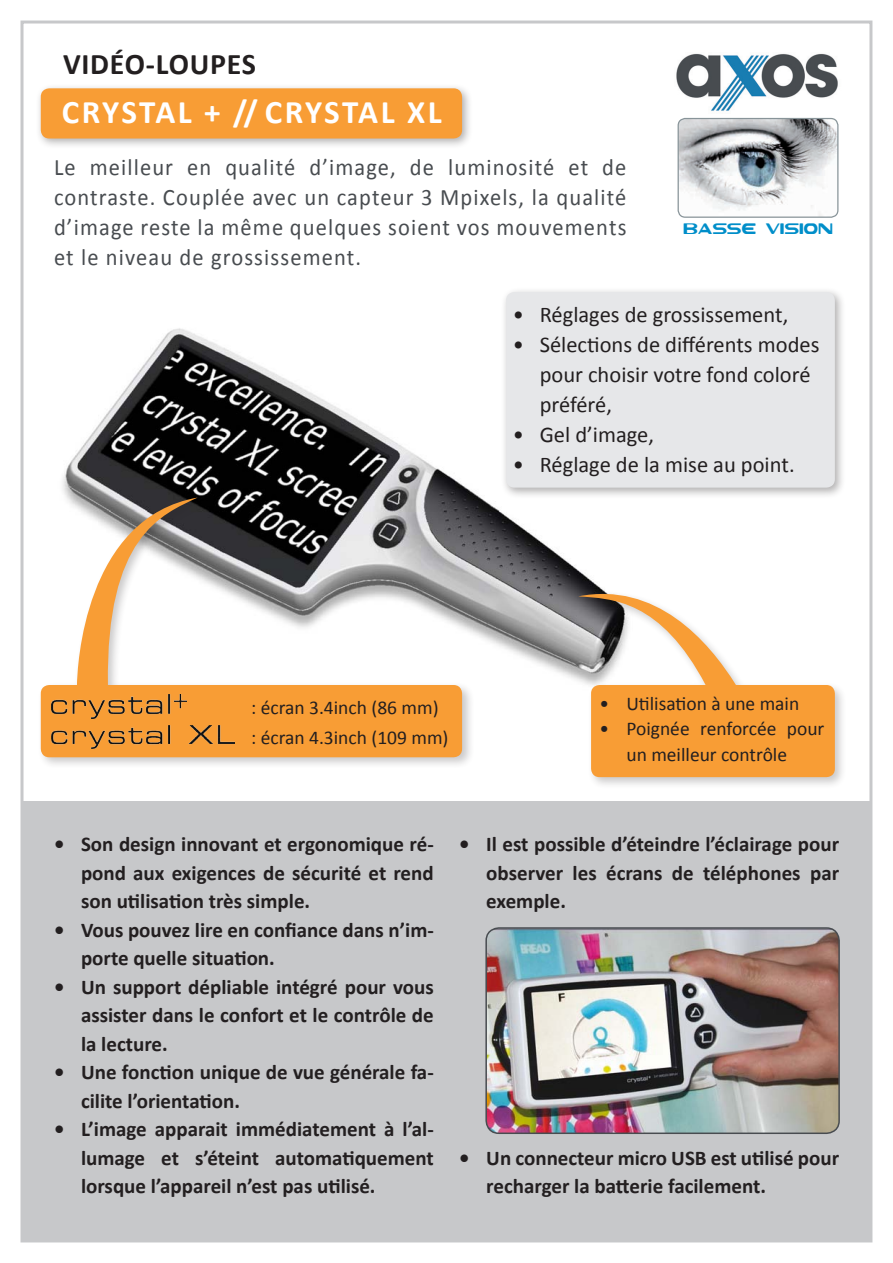
<style>
.page{position:relative;width:893px;height:1263px;background:#fff}
.page>*{position:absolute;margin:0;border:0;box-sizing:border-box;transform-origin:0 0}
.t1{font:700 33px "Calibri";letter-spacing:.065em;color:#fff}
.t2{font:700 30px "Calibri";letter-spacing:.025em;color:#231f20}
.t3{font:23.7px/30px "Calibri";letter-spacing:.05em;color:#484c50;text-align:justify;scale:.95 1}
.t4{font:22.5px/30px "Calibri";color:#231f20}
.t5{font:21.9px "Sevilalias Esra Lite";letter-spacing:.025em;color:#008ec9;scale:.8 1}
.t6{font:700 21px/28.5px "Calibri";color:#231f20;text-align:justify}
.t7{font:19.5px/25.5px "Calibri";color:#231f20;text-align:center}
</style>
<div class="page">
<img style="left:62px;top:328px;width:530px;height:351px">
<div style="left:22px;top:801px;width:849px;height:440px;background:#c7c8ca"></div>
<img style="left:676px;top:53px;width:162px;height:58px">
<div style="left:36px;top:83px;width:437px;height:67px;background:#231f20;opacity:.35"></div>
<div style="left:41px;top:88px;width:421px;height:50px;background:#f89d35;border-radius:9px"></div>
<div style="left:501px;top:286px;width:345px;height:213px;background:#231f20;opacity:.35"></div>
<div style="left:506px;top:292px;width:329px;height:196px;background:#e6e7e9;border-radius:9px"></div>
<div style="left:37px;top:493px;width:438px;height:275px;background:#231f20;opacity:.24"></div>
<svg style="left:41px;top:497px;width:421px;height:260px"></svg>
<div style="left:574px;top:589px;width:271px;height:200px;background:#231f20;opacity:.24"></div>
<svg style="left:578px;top:581px;width:257px;height:196px;fill:#f89d35"></svg>
<img style="left:678px;top:119px;width:160px;height:98px">
<div style="left:678px;top:118px;width:160px;height:100px;border:1px solid #889499;border-radius:7px"></div>
<img style="left:488px;top:930px;width:351px;height:203px">
<div style="left:485px;top:927px;width:355px;height:207px;border:2px solid #484c50;border-radius:13px"></div>
<img style="left:51px;top:725px;width:183px;height:24px">
<img style="left:51px;top:695px;width:135px;height:24px">
<p class="t2" style="left:63px;top:44px;width:194px">VIDÉO-LOUPES</p>
<p class="t1" style="left:62px;top:91px;width:381px">CRYSTAL + // CRYSTAL XL</p>
<p class="t3" style="left:54px;top:152px;width:604px">Le meilleur en qualité d’image, de luminosité et de contraste. Couplée avec un capteur 3 Mpixels, la qualité d’image reste la même quelques soient vos mouvements et le niveau de grossissement.</p>
<p class="t5" style="left:683px;top:214px;width:188px">BASSE VISION</p>
<p class="t4" style="left:513px;top:300px;width:277px">• Réglages de grossissement,</p>
<p class="t4" style="left:540px;top:330px;width:281px;text-indent:-27px">• Sélections de différents modes pour choisir votre fond coloré préféré,</p>
<p class="t4" style="left:513px;top:420px;width:143px">• Gel d’image,</p>
<p class="t4" style="left:513px;top:450px;width:283px">• Réglage de la mise au point.</p>
<p class="t7" style="left:251px;top:695px;width:189px">: écran 3.4inch (86 mm)</p>
<p class="t7" style="left:251px;top:725px;width:199px">: écran 4.3inch (109 mm)</p>
<p class="t7" style="left:599px;top:690px;width:201px">• Utilisation à une main</p>
<p class="t7" style="left:599px;top:716px;width:226px">• Poignée renforcée pour un meilleur contrôle</p>
<p class="t6" style="left:81px;top:830px;width:354px;text-indent:-27px">• Son design innovant et ergonomique ré&shy;pond aux exigences de sécurité et rend son utilisation très simple.</p>
<p class="t6" style="left:81px;top:916px;width:354px;text-indent:-27px">• Vous pouvez lire en confiance dans n’im&shy;porte quelle situation.</p>
<p class="t6" style="left:81px;top:973px;width:354px;text-indent:-27px">• Un support dépliable intégré pour vous assister dans le confort et le contrôle de la lecture.</p>
<p class="t6" style="left:81px;top:1058px;width:354px;text-indent:-27px">• Une fonction unique de vue générale fa&shy;cilite l’orientation.</p>
<p class="t6" style="left:81px;top:1115px;width:354px;text-indent:-27px">• L’image apparait immédiatement à l’al&shy;lumage et s’éteint automatiquement lorsque l’appareil n’est pas utilisé.</p>
<p class="t6" style="left:486px;top:830px;width:354px;text-indent:-27px">• Il est possible d’éteindre l’éclairage pour observer les écrans de téléphones par exemple.</p>
<p class="t6" style="left:486px;top:1144px;width:354px;text-indent:-27px">• Un connecteur micro USB est utilisé pour recharger la batterie facilement.</p>
</div>
